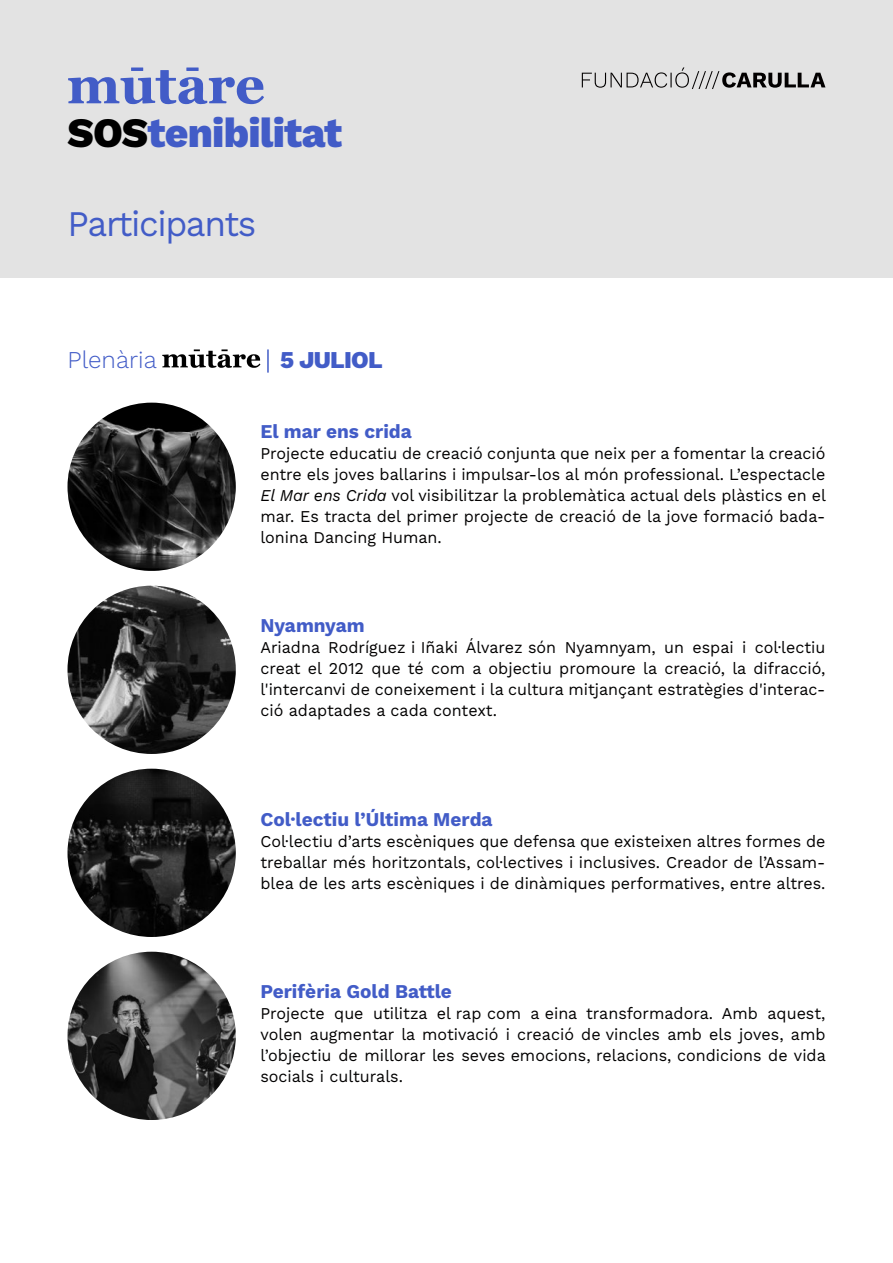
<style>
.page{position:relative;width:893px;height:1263px;background:#fff}
.page>*{position:absolute;margin:0;border:0;box-sizing:border-box;transform-origin:0 0}
.t1{font:800 41.85px "Work Sans";letter-spacing:-.02em;color:#425cc7}
.t2{font:36px "Work Sans";letter-spacing:-.04em;color:#425cc7}
.t3{font:300 24.15px "Work Sans";color:#425cc7}
.t4{font:800 24.15px "Work Sans";letter-spacing:-.03em;color:#425cc7}
.t5{font:700 19.5px "Work Sans";color:#425cc7}
.t6{font:16.5px/21px "Work Sans";color:#020000;text-align:justify}
.s1{color:#000}
.s2{font-style:italic}
</style>
<div class="page">
<div style="left:0;top:0;width:893px;height:278px;background:#e3e3e3"></div>
<svg style="left:68px;top:67px;width:196px;height:37px"></svg>
<svg style="left:162px;top:349px;width:98px;height:19px"></svg>
<hr style="left:267px;top:349px;width:2px;height:24px;background:#425cc7">
<img style="left:68px;top:403px;width:168px;height:168px;border-radius:83px">
<img style="left:68px;top:586px;width:168px;height:168px;border-radius:84px">
<img style="left:68px;top:769px;width:168px;height:168px;border-radius:84px">
<img style="left:68px;top:952px;width:168px;height:168px;border-radius:84px">
<svg style="left:582px;top:67px;width:243px;height:22px"></svg>
<h1 class="t1" style="left:68px;top:101px;width:276px"><span class="s1">SOS</span>tenibilitat</h1>
<h2 class="t2" style="left:68px;top:197px;width:190px">Participants</h2>
<h3 class="t3" style="left:68px;top:342px;width:91px">Plenària</h3>
<h3 class="t4" style="left:280px;top:341px;width:104px">5 JULIOL</h3>
<p class="t5" style="left:260px;top:417px;width:153px">El mar ens crida</p>
<p class="t6" style="left:260px;top:443px;width:567px">Projecte educatiu de creació conjunta que neix per a fomentar la creació entre els joves ballarins i impulsar-los al món professional. L’espectacle <span class="s2">El Mar ens Crida</span> vol visibilitzar la problemàtica actual dels plàstics en el mar. Es tracta del primer projecte de creació de la jove formació bada&shy;lonina Dancing Human.</p>
<p class="t5" style="left:260px;top:610px;width:106px">Nyamnyam</p>
<p class="t6" style="left:260px;top:636px;width:567px">Ariadna Rodríguez i Iñaki Álvarez són Nyamnyam, un espai i col·lectiu creat el 2012 que té com a objectiu promoure la creació, la difracció, l'intercanvi de coneixement i la cultura mitjançant estratègies d'interac&shy;ció adaptades a cada context.</p>
<p class="t5" style="left:260px;top:804px;width:234px">Col·lectiu l’Última Merda</p>
<p class="t6" style="left:260px;top:830px;width:567px">Col·lectiu d’arts escèniques que defensa que existeixen altres formes de treballar més horitzontals, col·lectives i inclusives. Creador de l’Assam&shy;blea de les arts escèniques i de dinàmiques performatives, entre altres.</p>
<p class="t5" style="left:260px;top:976px;width:193px">Perifèria Gold Battle</p>
<p class="t6" style="left:260px;top:1002px;width:567px">Projecte que utilitza el rap com a eina transformadora. Amb aquest, volen augmentar la motivació i creació de vincles amb els joves, amb l’objectiu de millorar les seves emocions, relacions, condicions de vida socials i culturals.</p>
</div>
